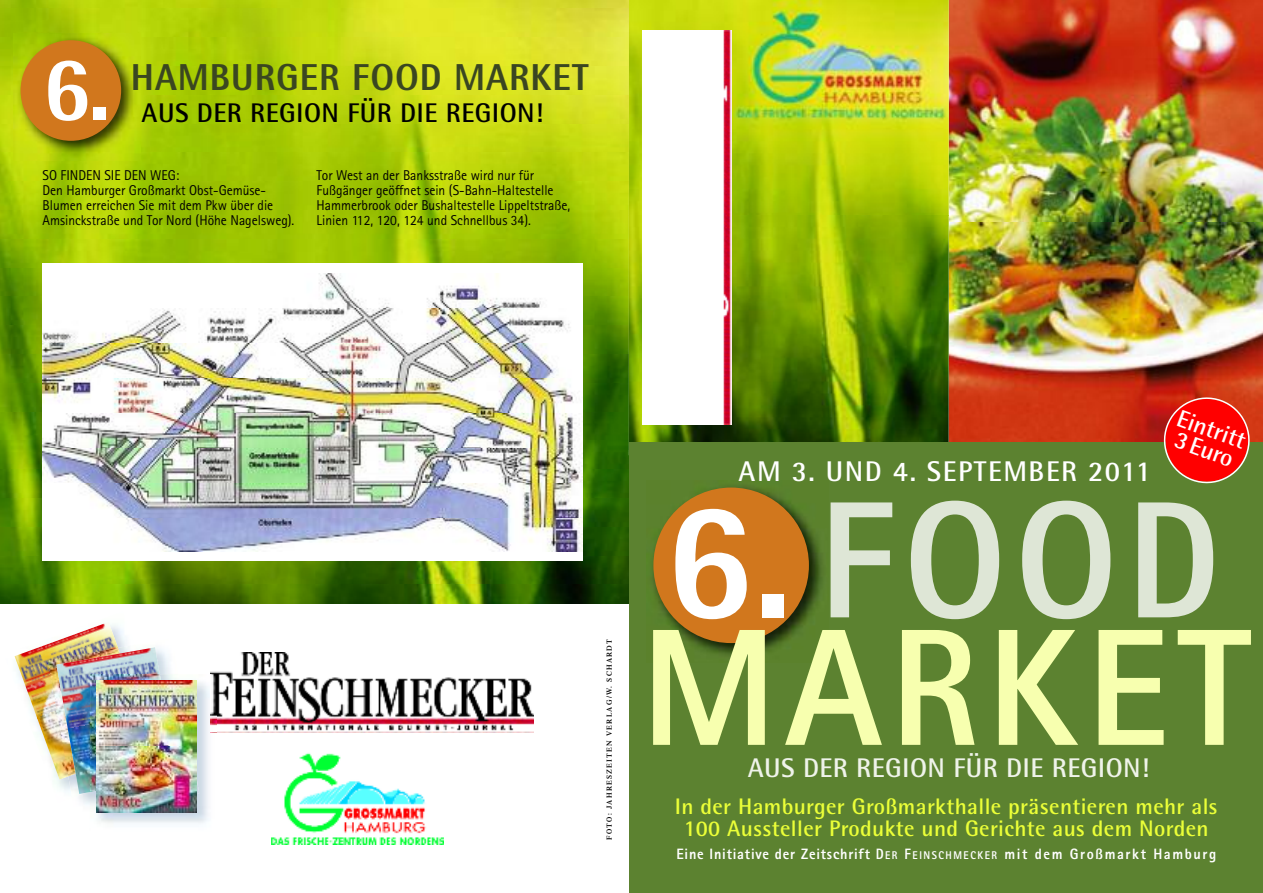
<style>
.page{position:relative;width:1263px;height:893px;background:#fff}
.page>*{position:absolute;margin:0;border:0;box-sizing:border-box;transform-origin:0 0}
.t1{font:800 166.5px/127.5px "Rotis Sans Serif";letter-spacing:.055em;color:#f7ffaf;scale:.95 1}
.t2{font:800 91.95px "Rotis Semi Sans";color:#fff;scale:.95 1}
.t3{font:800 37.5px "Rotis Semi Sans";letter-spacing:.03em;color:#3a4621;scale:.95 1}
.t4{font:700 28.5px "Rotis Semi Sans";letter-spacing:.055em;color:#fff}
.t5{font:700 27px "Rotis Semi Sans";letter-spacing:.015em;color:#eff3ea}
.t6{font:700 27px "Rotis Semi Sans";letter-spacing:.015em;color:#000}
.t7{font:700 24.3px "Rotis Semi Sans";color:#fff}
.t8{font:700 22.5px/22.5px "Rotis Semi Sans";letter-spacing:.015em;color:#ebff38;text-align:center}
.t9{font:800 15px "Rotis Sans Serif";letter-spacing:.055em;color:#fff;scale:.95 1}
.t10{font:14.25px/15px "Rotis Sans Serif";color:#000;scale:.95 1}
.t11{font:600 7.5px "Times";letter-spacing:.175em;color:#000;scale:.95 1}
.s1{font-size:168.15px;color:#fff}
.s2{color:#dee6d6}
.s3{font-size:11.25px}
</style>
<div class="page">
<img style="left:0;top:0;width:629px;height:604px">
<img style="left:949px;top:0;width:314px;height:442px">
<img style="left:629px;top:0;width:320px;height:442px">
<div style="left:629px;top:442px;width:634px;height:451px;background:#5c8230"></div>
<div style="left:43px;top:264px;width:540px;height:297px;background:#fff"></div>
<img style="left:43px;top:274px;width:540px;height:277px">
<img style="left:652px;top:486px;width:171px;height:171px">
<div style="left:653px;top:488px;width:156px;height:155px;background:#d1771d;border-radius:50%"></div>
<img style="left:642px;top:30px;width:89px;height:395px">
<img style="left:13px;top:33px;width:128px;height:128px">
<div style="left:21px;top:40px;width:100px;height:101px;background:#d1771d;border-radius:50%"></div>
<img style="left:211px;top:652px;width:323px;height:81px">
<img style="left:271px;top:753px;width:172px;height:91px">
<svg style="left:1158px;top:392px;width:97px;height:92px"></svg>
<img style="left:90px;top:674px;width:121px;height:150px">
<img style="left:211px;top:674px;width:5px;height:59px">
<img style="left:90px;top:674px;width:109px;height:139px">
<img style="left:15px;top:623px;width:156px;height:171px">
<img style="left:90px;top:674px;width:88px;height:118px">
<img style="left:97px;top:681px;width:100px;height:131px">
<h2 class="t2" style="left:43px;top:56px;width:72px">6.</h2>
<h3 class="t3" style="left:131px;top:64px;width:483px">HAMBURGER FOOD MARKET</h3>
<h3 class="t6" style="left:142px;top:104px;width:403px">AUS DER REGION FÜR DIE REGION!</h3>
<p class="t10" style="left:43px;top:169px;width:267px">SO FINDEN SIE DEN WEG:<br>Den Hamburger Großmarkt Obst-Gemüse-Blumen erreichen Sie mit dem Pkw über die Amsinckstraße und Tor Nord (Höhe Nagelsweg).</p>
<p class="t10" style="left:317px;top:169px;width:268px">Tor West an der Banksstraße wird nur für Fußgänger geöffnet sein (S-Bahn-Haltestelle Hammerbrook oder Bushaltestelle Lippeltstraße, Linien 112, 120, 124 und Schnellbus 34).</p>
<p class="t11" style="left:606px;top:840px;width:213px;rotate:-90deg">FOTO: JAHRESZEITEN VERLAG/W. SCHARDT</p>
<h3 class="t4" style="left:739px;top:461px;width:414px">AM 3. UND 4. SEPTEMBER 2011</h3>
<h3 class="t7" style="left:1181px;top:409px;width:73px;rotate:20deg">Eintritt</h3>
<h3 class="t7" style="left:1178px;top:431px;width:62px;rotate:20deg">3Euro</h3>
<h1 class="t1" style="left:641px;top:514px;width:643px"><span class="s1">6.</span> <span class="s2">FOOD<br></span>MARKET</h1>
<h3 class="t5" style="left:748px;top:759px;width:403px">AUS DER REGION FÜR DIE REGION!</h3>
<h3 class="t8" style="left:675px;top:797px;width:544px">In der Hamburger Großmarkthalle präsentieren mehr als<br>100 Aussteller Produkte und Gerichte aus dem Norden</h3>
<p class="t9" style="left:676px;top:848px;width:570px">Eine Initiative der Zeitschrift D<span class="s3">ER</span> F<span class="s3">EINSCHMECKER</span> mit dem Großmarkt Hamburg</p>
</div>
